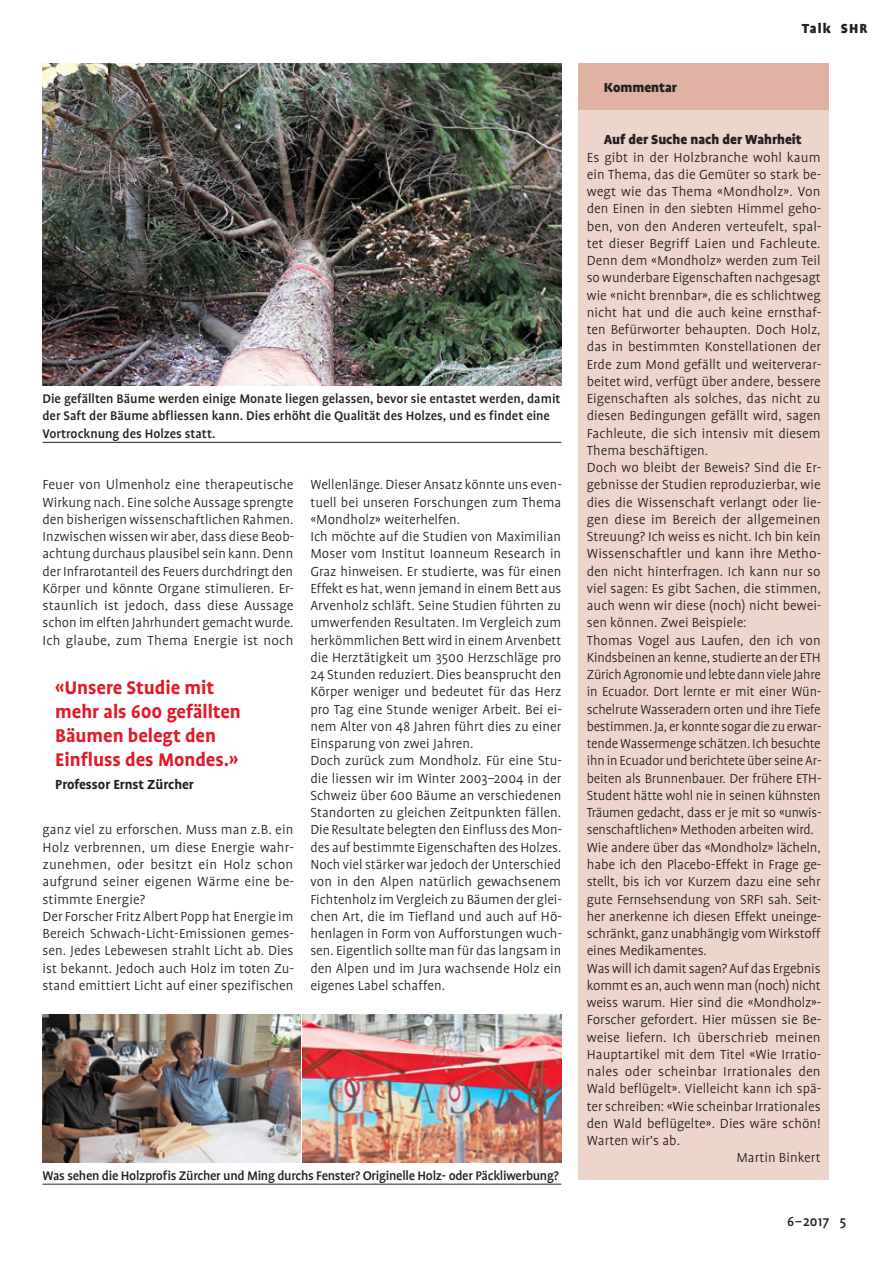
<style>
.page{position:relative;width:893px;height:1263px;background:#fff}
.page>*{position:absolute;margin:0;border:0;box-sizing:border-box;transform-origin:0 0}
.t1{font:700 21px/24px "Profile";letter-spacing:-.005em;color:#e21926}
.t2{font:300 15px/17.2px "Profile";letter-spacing:.005em;color:#231f20}
.t3{font:300 15px "Profile";letter-spacing:-.015em;color:#231f20;scale:.96 1}
.t4{font:300 15px "Profile";letter-spacing:-.015em;color:#231f20}
.t5{font:900 15px "Profile";letter-spacing:-.005em;color:#231f20}
.t6{font:700 15px "Profile";letter-spacing:-.005em;color:#231f20}
.t7{font:500 15px "Profile";color:#231f20}
.t8{font:500 14.25px/17.2px "Profile";color:#231f20}
.t9{font:500 14.25px "Profile";letter-spacing:-.02em;color:#231f20}
</style>
<div class="page">
<div style="left:578px;top:110px;width:251px;height:1069px;background:#eed5cb"></div>
<div style="left:578px;top:64px;width:251px;height:46px;background:#dfb2a1"></div>
<img style="left:43px;top:64px;width:518px;height:321px">
<hr style="left:43px;top:442px;width:518px;height:1px;background:#231f20">
<hr style="left:43px;top:1184px;width:518px;height:1px;background:#231f20">
<img style="left:43px;top:1014px;width:258px;height:148px">
<img style="left:303px;top:1014px;width:258px;height:148px">
<p class="t8" style="left:43px;top:390px;width:520px">Die gefällten Bäume werden einige Monate liegen gelassen, bevor sie entastet werden, damit der Saft der Bäume abfliessen kann. Dies erhöht die Qualität des Holzes, und es findet eine<br>Vortrocknung des Holzes statt.</p>
<p class="t2" style="left:310px;top:476px;width:253px">Wellenlänge. Dieser Ansatz könnte uns even&shy;tuell bei unseren Forschungen zum Thema «Mondholz» weiterhelfen.<br>Ich möchte auf die Studien von Maximilian Moser vom Institut Ioanneum Research in Graz hinweisen. Er studierte, was für einen Effekt es hat, wenn jemand in einem Bett aus Arvenholz schläft. Seine Studien führten zu umwerfenden Resultaten. Im Vergleich zum herkömmlichen Bett wird in einem Arvenbett die Herztätigkeit um 3500 Herzschläge pro 24 Stunden reduziert. Dies beansprucht den Körper weniger und bedeutet für das Herz pro Tag eine Stunde weniger Arbeit. Bei ei&shy;nem Alter von 48 Jahren führt dies zu einer Einsparung von zwei Jahren.<br>Doch zurück zum Mondholz. Für eine Stu&shy;die liessen wir im Winter 2003–2004 in der Schweiz über 600 Bäume an verschiedenen Standorten zu gleichen Zeitpunkten fällen.<br>Die Resultate belegten den Einfluss des Mon&shy;des auf bestimmte Eigenschaften des Holzes.<br>Noch viel stärker war jedoch der Unterschied von in den Alpen natürlich gewachsenem Fichtenholz im Vergleich zu Bäumen der glei&shy;chen Art, die im Tiefland und auch auf Hö&shy;henlagen in Form von Aufforstungen wuch&shy;sen. Eigentlich sollte man für das langsam in den Alpen und im Jura wachsende Holz ein eigenes Label schaffen.</p>
<p class="t2" style="left:43px;top:476px;width:253px;text-align:justify">Feuer von Ulmenholz eine therapeutische Wirkung nach. Eine solche Aussage sprengte den bisherigen wissenschaftlichen Rahmen.<br>Inzwischen wissen wir aber, dass diese Beob&shy;achtung durchaus plausibel sein kann. Denn der Infrarotanteil des Feuers durchdringt den Körper und könnte Organe stimulieren. Er&shy;staunlich ist jedoch, dass diese Aussage schon im elften Jahrhundert gemacht wurde.<br>Ich glaube, zum Thema Energie ist noch</p>
<h1 class="t1" style="left:55px;top:676px;width:187px">«Unsere Studie mit mehr als 600 gefällten<br>Bäumen belegt den<br>Einfluss des Mondes.»</h1>
<p class="t6" style="left:55px;top:776px;width:140px">Professor Ernst Zürcher</p>
<p class="t2" style="left:43px;top:821px;width:253px">ganz viel zu erforschen. Muss man z.B. ein Holz verbrennen, um diese Energie wahr&shy;zunehmen, oder besitzt ein Holz schon aufgrund seiner eigenen Wärme eine be&shy;stimmte Energie?<br>Der Forscher Fritz Albert Popp hat Energie im Bereich Schwach-Licht-Emissionen gemes&shy;sen. Jedes Lebewesen strahlt Licht ab. Dies ist bekannt. Jedoch auch Holz im toten Zu&shy;stand emittiert Licht auf einer spezifischen</p>
<p class="t9" style="left:43px;top:1168px;width:518px">Was sehen die Holzprofis Zürcher und Ming durchs Fenster? Originelle Holz- oder Päckliwerbung?</p>
<p class="t5" style="left:604px;top:79px;width:75px">Kommentar</p>
<p class="t5" style="left:802px;top:20px;width:67px">Talk SHR</p>
<p class="t5" style="left:604px;top:131px;width:199px">Auf der Suche nach der Wahrheit</p>
<p class="t2" style="left:587px;top:149px;width:235px">Es gibt in der Holzbranche wohl kaum</p>
<p class="t2" style="left:587px;top:166px;width:236px">ein Thema, das die Gemüter so stark be-</p>
<p class="t2" style="left:587px;top:183px;width:235px">wegt wie das Thema «Mondholz». Von</p>
<p class="t2" style="left:587px;top:200px;width:236px">den Einen in den siebten Himmel geho-</p>
<p class="t2" style="left:587px;top:218px;width:236px">ben, von den Anderen verteufelt, spal-</p>
<p class="t2" style="left:587px;top:235px;width:235px">tet dieser Begriff Laien und Fachleute.</p>
<p class="t2" style="left:587px;top:252px;width:235px">Denn dem «Mondholz» werden zum Teil</p>
<p class="t2" style="left:587px;top:269px;width:235px">so wunderbare Eigenschaften nachgesagt</p>
<p class="t2" style="left:587px;top:287px;width:235px">wie «nicht brennbar», die es schlichtweg</p>
<p class="t2" style="left:587px;top:304px;width:236px">nicht hat und die auch keine ernsthaf-</p>
<p class="t2" style="left:587px;top:321px;width:235px">ten Befürworter behaupten. Doch Holz,</p>
<p class="t2" style="left:587px;top:338px;width:236px">das in bestimmten Konstellationen der</p>
<p class="t2" style="left:587px;top:356px;width:236px">Erde zum Mond gefällt und weiterverar-</p>
<p class="t2" style="left:587px;top:373px;width:235px">beitet wird, verfügt über andere, bessere</p>
<p class="t2" style="left:587px;top:390px;width:235px">Eigenschaften als solches, das nicht zu</p>
<p class="t2" style="left:587px;top:407px;width:235px">diesen Bedingungen gefällt wird, sagen</p>
<p class="t2" style="left:587px;top:425px;width:235px">Fachleute, die sich intensiv mit diesem</p>
<p class="t2" style="left:587px;top:442px;width:123px">Thema beschäftigen.</p>
<p class="t2" style="left:587px;top:459px;width:236px">Doch wo bleibt der Beweis? Sind die Er-</p>
<p class="t2" style="left:587px;top:476px;width:235px">gebnisse der Studien reproduzierbar, wie</p>
<p class="t2" style="left:587px;top:494px;width:236px">dies die Wissenschaft verlangt oder lie-</p>
<p class="t2" style="left:587px;top:511px;width:235px">gen diese im Bereich der allgemeinen</p>
<p class="t2" style="left:587px;top:528px;width:235px">Streuung? Ich weiss es nicht. Ich bin kein</p>
<p class="t2" style="left:587px;top:545px;width:236px">Wissenschaftler und kann ihre Metho-</p>
<p class="t2" style="left:587px;top:563px;width:235px">den nicht hinterfragen. Ich kann nur so</p>
<p class="t2" style="left:587px;top:580px;width:235px">viel sagen: Es gibt Sachen, die stimmen,</p>
<p class="t2" style="left:587px;top:597px;width:236px">auch wenn wir diese (noch) nicht bewei-</p>
<p class="t2" style="left:587px;top:614px;width:161px">sen können. Zwei Beispiele:</p>
<p class="t2" style="left:587px;top:632px;width:235px">Thomas Vogel aus Laufen, den ich von</p>
<p class="t2" style="left:587px;top:649px;width:235px">Kindsbeinen an kenne, studierte an der ETH</p>
<p class="t3" style="left:587px;top:667px;width:245px">Zürich Agronomie und lebte dann viele Jahre</p>
<p class="t2" style="left:587px;top:683px;width:236px">in Ecuador. Dort lernte er mit einer Wün-</p>
<p class="t2" style="left:587px;top:701px;width:235px">schelrute Wasseradern orten und ihre Tiefe</p>
<p class="t3" style="left:587px;top:719px;width:246px">bestimmen. Ja, er konnte sogar die zu erwar-</p>
<p class="t2" style="left:587px;top:735px;width:235px">tende Wassermenge schätzen. Ich besuchte</p>
<p class="t2" style="left:587px;top:752px;width:236px">ihn in Ecuador und berichtete über seine Ar-</p>
<p class="t2" style="left:587px;top:770px;width:236px">beiten als Brunnenbauer. Der frühere ETH-</p>
<p class="t2" style="left:587px;top:787px;width:235px">Student hätte wohl nie in seinen kühnsten</p>
<p class="t4" style="left:587px;top:805px;width:236px">Träumen gedacht, dass er je mit so «unwis-</p>
<p class="t4" style="left:587px;top:822px;width:228px">senschaftlichen» Methoden arbeiten wird.</p>
<p class="t2" style="left:587px;top:839px;width:235px">Wie andere über das «Mondholz» lächeln,</p>
<p class="t2" style="left:587px;top:856px;width:236px">habe ich den Placebo-Effekt in Frage ge-</p>
<p class="t2" style="left:587px;top:873px;width:235px">stellt, bis ich vor Kurzem dazu eine sehr</p>
<p class="t2" style="left:587px;top:890px;width:236px">gute Fernsehsendung von SRF1 sah. Seit-</p>
<p class="t2" style="left:587px;top:908px;width:236px">her anerkenne ich diesen Effekt uneinge-</p>
<p class="t2" style="left:587px;top:925px;width:235px">schränkt, ganz unabhängig vom Wirkstoff</p>
<p class="t2" style="left:587px;top:942px;width:121px">eines Medikamentes.</p>
<p class="t2" style="left:587px;top:959px;width:235px">Was will ich damit sagen? Auf das Ergebnis</p>
<p class="t2" style="left:587px;top:977px;width:235px">kommt es an, auch wenn man (noch) nicht</p>
<p class="t2" style="left:587px;top:994px;width:236px">weiss warum. Hier sind die «Mondholz»-</p>
<p class="t2" style="left:587px;top:1011px;width:236px">Forscher gefordert. Hier müssen sie Be-</p>
<p class="t2" style="left:587px;top:1028px;width:235px">weise liefern. Ich überschrieb meinen</p>
<p class="t2" style="left:587px;top:1046px;width:235px">Hauptartikel mit dem Titel «Wie Irratio-</p>
<p class="t2" style="left:587px;top:1063px;width:235px">nales oder scheinbar Irrationales den</p>
<p class="t2" style="left:587px;top:1080px;width:236px">Wald beflügelt». Vielleicht kann ich spä-</p>
<p class="t2" style="left:587px;top:1097px;width:235px">ter schreiben: «Wie scheinbar Irrationales</p>
<p class="t2" style="left:587px;top:1115px;width:235px">den Wald beflügelte». Dies wäre schön!</p>
<p class="t2" style="left:587px;top:1132px;width:95px">Warten wir’s ab.</p>
<p class="t2" style="left:736px;top:1149px;width:86px">Martin Binkert</p>
<p class="t7" style="left:787px;top:1213px;width:61px">6–2017 5</p>
</div>
